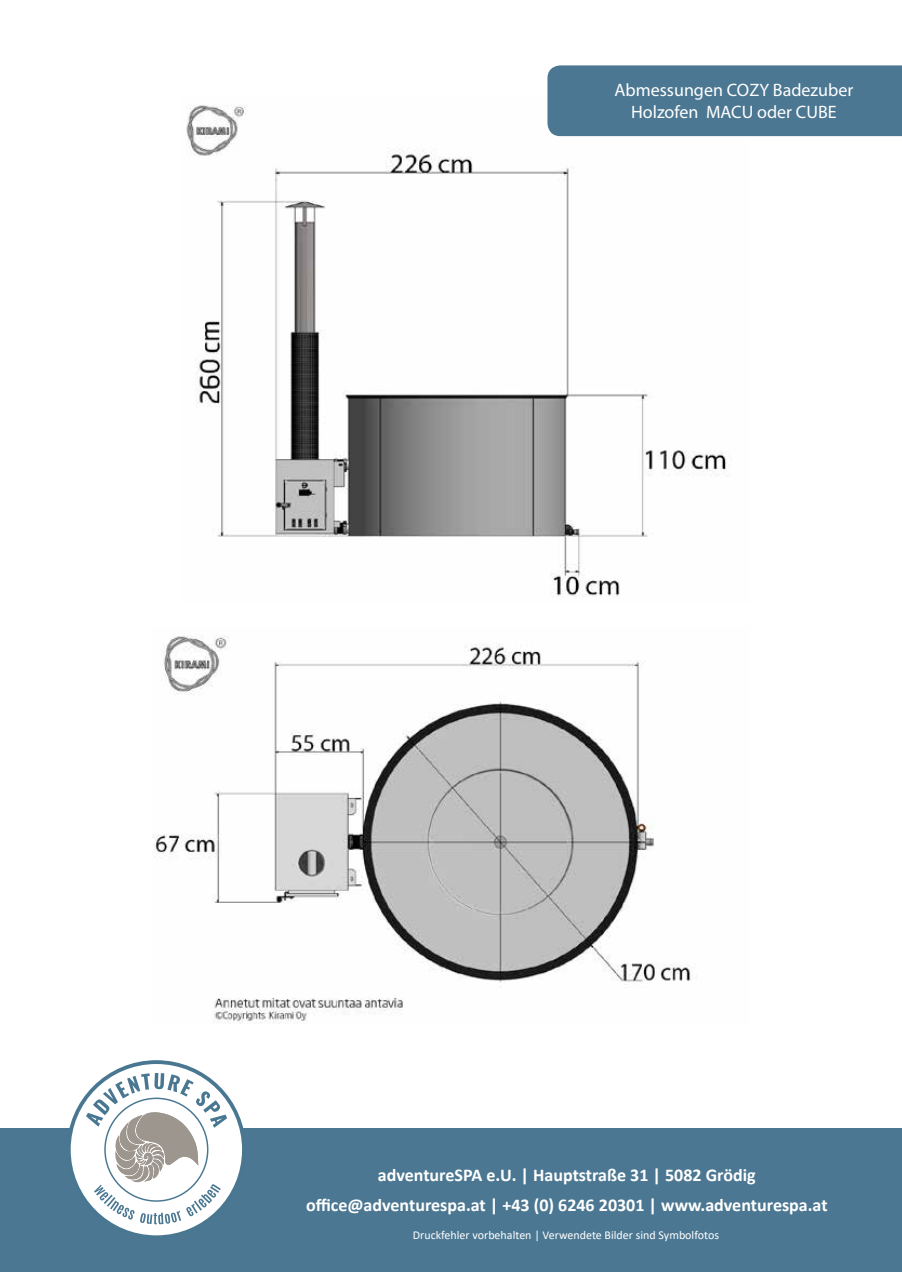
<style>
.page{position:relative;width:902px;height:1272px;background:#fff}
.page>*{position:absolute;margin:0;border:0;box-sizing:border-box;transform-origin:0 0}
.t1{font:700 18px/30.6px "Calibri";color:#fff;text-align:center}
.t2{font:18px/21.6px "Myriad Pro";color:#fff;text-align:center}
.t3{font:12px "Calibri";color:#fff}
</style>
<div class="page">
<img style="left:186px;top:105px;width:563px;height:492px">
<div style="left:547px;top:65px;width:354px;height:71px;background:#4b7792"></div>
<div style="left:0;top:1128px;width:901px;height:143px;background:#4b7792"></div>
<svg style="left:68px;top:1061px;width:176px;height:176px;fill:#fff"></svg>
<div style="left:67px;top:1060px;width:179px;height:179px;border:4px solid #497792;border-radius:50%"></div>
<svg style="left:86px;top:1072px;width:141px;height:152px"></svg>
<img style="left:152px;top:635px;width:545px;height:389px">
<p class="t2" style="left:614px;top:79px;width:240px">Abmessungen COZY Badezuber<br>Holzofen MACU oder CUBE</p>
<p class="t1" style="left:306px;top:1159px;width:523px">adventureSPA e.U. | Hauptstraße 31 | 5082 Grödig office@adventurespa.at | +43 (0) 6246 20301 | www.adventurespa.at</p>
<p class="t3" style="left:413px;top:1226px;width:308px">Druckfehler vorbehalten | Verwendete Bilder sind Symbolfotos</p>
</div>
